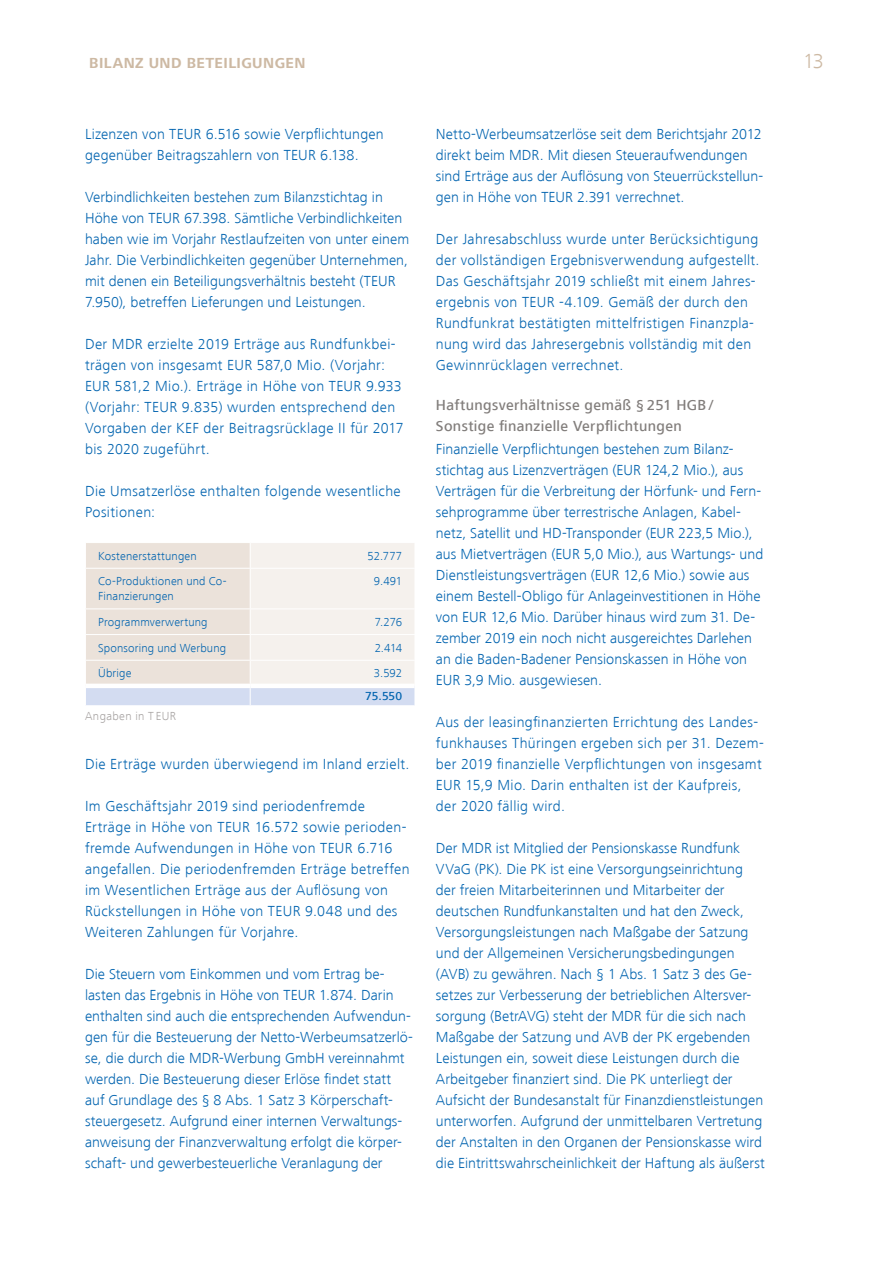
<style>
.page{position:relative;width:893px;height:1263px;background:#fff}
.page>*{position:absolute;margin:0;border:0;box-sizing:border-box;transform-origin:0 0}
.t1{font:300 21px "Frutiger Next LT";color:#cdb9a3}
.t2{font:300 15px/21px "Frutiger Next LT";letter-spacing:.005em;color:#0063af}
.t3{font:300 15px/21px "Frutiger Next LT";letter-spacing:.025em;color:#0063af}
.t4{font:500 15px/21px "Frutiger Next LT";letter-spacing:.025em;color:#827e7c}
.t5{font:700 15px "Frutiger Next LT";color:#cdb9a3}
.t6{font:300 12px/15px "Frutiger Next LT";letter-spacing:.015em;color:#0063af}
.t7{font:300 12px "Frutiger Next LT";letter-spacing:.035em;color:#a6a2a1}
.t8{font:500 12px "Frutiger Next LT";color:#0063af}
</style>
<div class="page">
<svg style="left:86px;top:543px;width:329px;height:162px;background:#ede9e6"></svg>
<p class="t5" style="left:89px;top:55px;width:20px">BILANZ</p>
<p class="t5" style="left:149px;top:55px;width:12px">UND</p>
<p class="t5" style="left:187px;top:55px;width:20px">BETEILIGUNGEN</p>
<h1 class="t1" style="left:803px;top:49px;width:22px">13</h1>
<p class="t2" style="left:85px;top:123px;width:300px">Lizenzen von TEUR 6.516 sowie Verpflichtungen gegenüber Beitragszahlern von TEUR 6.138.</p>
<p class="t2" style="left:85px;top:186px;width:326px">Verbindlichkeiten bestehen zum Bilanzstichtag in Höhe von TEUR 67.398. Sämtliche Verbindlichkeiten haben wie im Vorjahr Restlaufzeiten von unter einem Jahr. Die Verbindlichkeiten gegenüber Unternehmen, mit denen ein Beteiligungsverhältnis besteht (TEUR 7.950), betreffen Lieferungen und Leistungen.</p>
<p class="t3" style="left:85px;top:333px;width:320px">Der MDR erzielte 2019 Erträge aus Rundfunkbei&shy;trägen von insgesamt EUR 587,0 Mio. (Vorjahr:<br>EUR 581,2 Mio.). Erträge in Höhe von TEUR 9.933 (Vorjahr: TEUR 9. 835) wurden entsprechend den Vorgaben der KEF der Beitragsrücklage II für 2017 bis 2020 zugeführt.</p>
<p class="t3" style="left:85px;top:480px;width:317px">Die Umsatzerlöse enthalten folgende wesentliche<br>Positionen:</p>
<p class="t6" style="left:98px;top:548px;width:100px">Kostenerstattungen</p>
<p class="t6" style="left:368px;top:548px;width:36px">52.777</p>
<p class="t6" style="left:98px;top:574px;width:130px">Co-Produktionen und Co-<br>Finanzierungen</p>
<p class="t6" style="left:374px;top:574px;width:30px">9.491</p>
<p class="t6" style="left:98px;top:615px;width:111px">Programmverwertung</p>
<p class="t6" style="left:375px;top:615px;width:29px">7. 276</p>
<p class="t6" style="left:98px;top:640px;width:129px">Sponsoring und Werbung</p>
<p class="t6" style="left:375px;top:640px;width:29px">2.414</p>
<p class="t6" style="left:98px;top:666px;width:35px">Übrige</p>
<p class="t6" style="left:374px;top:666px;width:30px">3. 592</p>
<p class="t8" style="left:365px;top:689px;width:39px">75.550</p>
<p class="t7" style="left:85px;top:710px;width:93px">Angaben in T EUR</p>
<p class="t3" style="left:85px;top:753px;width:323px">Die Erträge wurden überwiegend im Inland erzielt.</p>
<p class="t3" style="left:85px;top:795px;width:326px">Im Geschäftsjahr 2019 sind periodenfremde Erträge in Höhe von TEUR 16. 572 sowie perioden&shy;fremde Aufwendungen in Höhe von TEUR 6.716 angefallen. Die periodenfremden Erträge betreffen im Wesentlichen Erträge aus der Auflösung von Rückstellungen in Höhe von TEUR 9.048 und des Weiteren Zahlungen für Vorjahre.</p>
<p class="t2" style="left:85px;top:963px;width:330px">Die Steuern vom Einkommen und vom Ertrag be&shy;lasten das Ergebnis in Höhe von TEUR 1.874. Darin enthalten sind auch die entsprechenden Aufwendun&shy;gen für die Besteuerung der Netto-Werbeumsatzerlö&shy;se, die durch die MDR-Werbung GmbH vereinnahmt werden. Die Besteuerung dieser Erlöse findet statt auf Grundlage des § 8 Abs. 1 Satz 3 Körperschaft&shy;steuergesetz. Aufgrund einer internen Verwaltungs&shy;anweisung der Finanzverwaltung erfolgt die körper&shy;schaft- und gewerbesteuerliche Veranlagung der</p>
<p class="t2" style="left:436px;top:123px;width:329px">Netto-Werbeumsatzerlöse seit dem Berichtsjahr 2012 direkt beim MDR. Mit diesen Steueraufwendungen sind Erträge aus der Auflösung von Steuerrückstellun&shy;gen in Höhe von TEUR 2.391 verrechnet.</p>
<p class="t3" style="left:436px;top:228px;width:324px">Der Jahresabschluss wurde unter Berücksichtigung der vollständigen Ergebnisverwendung aufgestellt.<br>Das Geschäftsjahr 2019 schließt mit einem Jahres&shy;ergebnis von TEUR -4.109. Gemäß der durch den Rundfunkrat bestätigten mittelfristigen Finanzpla&shy;nung wird das Jahresergebnis vollständig mit den Gewinnrücklagen verrechnet.</p>
<p class="t4" style="left:436px;top:395px;width:279px">Haftungsverhältnisse gemäß § 251 HGB /<br>Sonstige finanzielle Verpflichtungen</p>
<p class="t2" style="left:436px;top:438px;width:329px">Finanzielle Verpflichtungen bestehen zum Bilanz&shy;stichtag aus Lizenzverträgen (EUR 124,2 Mio.), aus Verträgen für die Verbreitung der Hörfunk- und Fern&shy;sehprogramme über terrestrische Anlagen, Kabel&shy;netz, Satellit und HD-Transponder (EUR 223,5 Mio.), aus Mietverträgen (EUR 5,0 Mio.), aus Wartungs- und Dienstleistungsverträgen (EUR 12,6 Mio.) sowie aus einem Bestell-Obligo für Anlageinvestitionen in Höhe von EUR 12,6 Mio. Darüber hinaus wird zum 31. De&shy;zember 2019 ein noch nicht ausgereichtes Darlehen an die Baden-Badener Pensionskassen in Höhe von EUR 3,9 Mio. ausgewiesen.</p>
<p class="t3" style="left:436px;top:711px;width:329px">Aus der leasingfinanzierten Errichtung des Landes&shy;funkhauses Thüringen ergeben sich per 31. Dezem&shy;ber 2019 finanzielle Verpflichtungen von insgesamt EUR 15,9 Mio. Darin enthalten ist der Kaufpreis, der 2020 fällig wird.</p>
<p class="t2" style="left:436px;top:837px;width:330px">Der MDR ist Mitglied der Pensionskasse Rundfunk VVaG (PK). Die PK ist eine Versorgungseinrichtung der freien Mitarbeiterinnen und Mitarbeiter der deutschen Rundfunkanstalten und hat den Zweck, Versorgungsleistungen nach Maßgabe der Satzung und der Allgemeinen Versicherungsbedingungen (AVB) zu gewähren. Nach § 1 Abs. 1 Satz 3 des Ge&shy;setzes zur Verbesserung der betrieblichen Altersver&shy;sorgung (BetrAVG) steht der MDR für die sich nach Maßgabe der Satzung und AVB der PK ergebenden Leistungen ein, soweit diese Leistungen durch die Arbeitgeber finanziert sind. Die PK unterliegt der Aufsicht der Bundesanstalt für Finanzdienstleistungen unterworfen. Aufgrund der unmittelbaren Vertretung der Anstalten in den Organen der Pensionskasse wird die Eintrittswahrscheinlichkeit der Haftung als äußerst</p>
</div>
